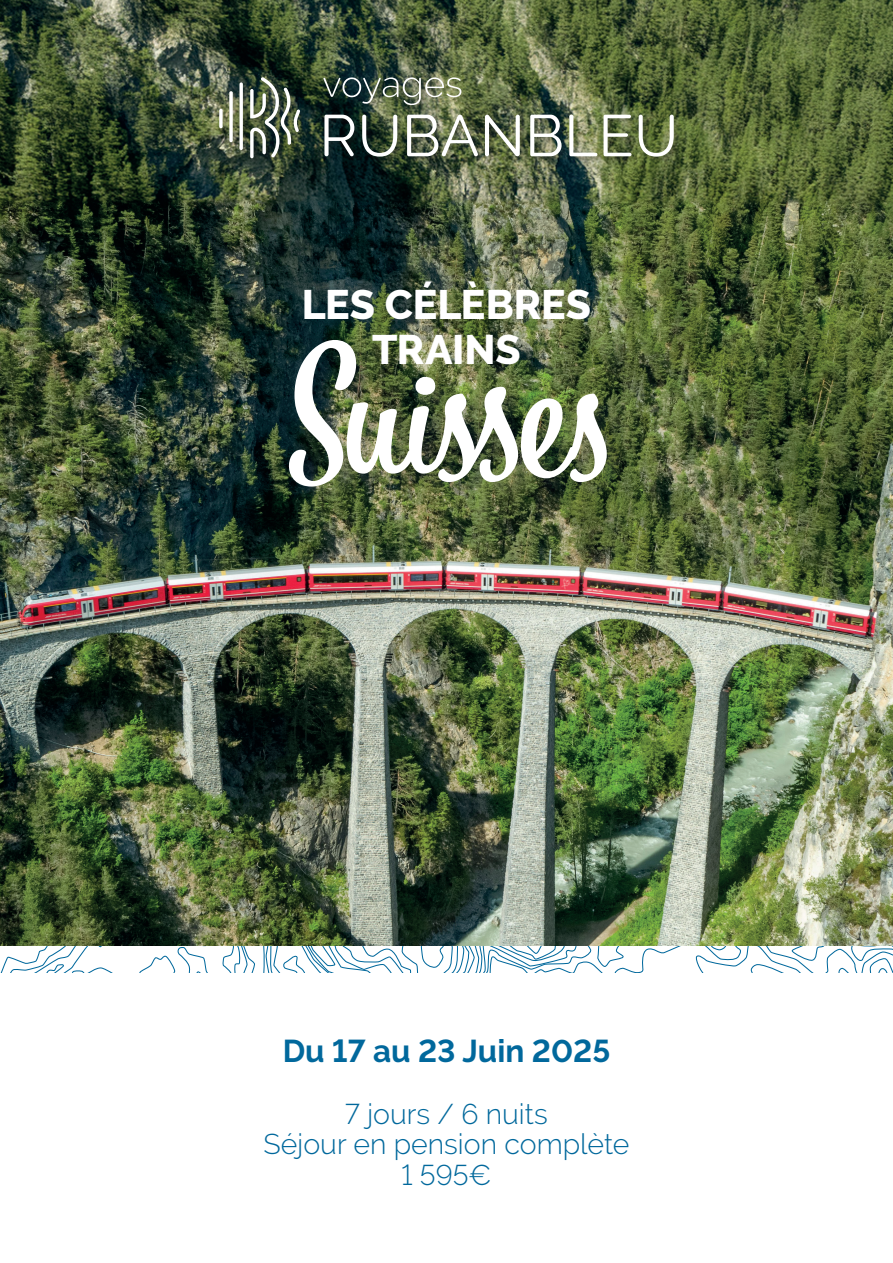
<style>
.page{position:relative;width:893px;height:1263px;background:#fff}
.page>*{position:absolute;margin:0;border:0;box-sizing:border-box;transform-origin:0 0}
.t1{font:172.5px "Bistro Script";color:#fff}
.t2{font:800 41.1px "Raleway";color:#fff}
.t3{font:700 31.5px "Raleway";color:#01689c}
.t4{font:300 28.5px/30.8px "Raleway";color:#01689c;text-align:center}
</style>
<div class="page">
<img style="left:0;top:0;width:893px;height:947px">
<div style="left:218px;top:76px;width:463px;height:89px;background:#231f20;opacity:.35"></div>
<svg style="left:323px;top:77px;width:138px;height:28px"></svg>
<svg style="left:324px;top:115px;width:30px;height:41px"></svg>
<svg style="left:362px;top:115px;width:35px;height:42px"></svg>
<svg style="left:407px;top:115px;width:71px;height:41px"></svg>
<svg style="left:485px;top:115px;width:35px;height:41px"></svg>
<svg style="left:530px;top:115px;width:32px;height:41px"></svg>
<svg style="left:569px;top:115px;width:28px;height:41px"></svg>
<svg style="left:603px;top:115px;width:28px;height:41px"></svg>
<svg style="left:639px;top:115px;width:35px;height:42px"></svg>
<svg style="left:239px;top:82px;width:4px;height:68px"></svg>
<svg style="left:229px;top:91px;width:4px;height:51px"></svg>
<svg style="left:219px;top:109px;width:4px;height:19px"></svg>
<svg style="left:250px;top:77px;width:50px;height:81px"></svg>
<svg style="left:0;top:947px;width:893px;height:26px"></svg>
<div style="left:291px;top:342px;width:334px;height:163px;background:#10123c;opacity:.18"></div>
<h2 class="t2" style="left:302px;top:281px;width:291px">LES CÉLÈBRES</h2>
<h2 class="t2" style="left:372px;top:326px;width:150px">TRAINS</h2>
<h1 class="t1" style="left:284px;top:306px;width:327px">Suisses</h1>
<p class="t3" style="left:283px;top:1033px;width:329px">Du 17 au 23 Juin 2025</p>
<p class="t4" style="left:263px;top:1098px;width:367px">7 jours / 6 nuits<br>Séjour en pension complète<br>1 595€</p>
</div>
